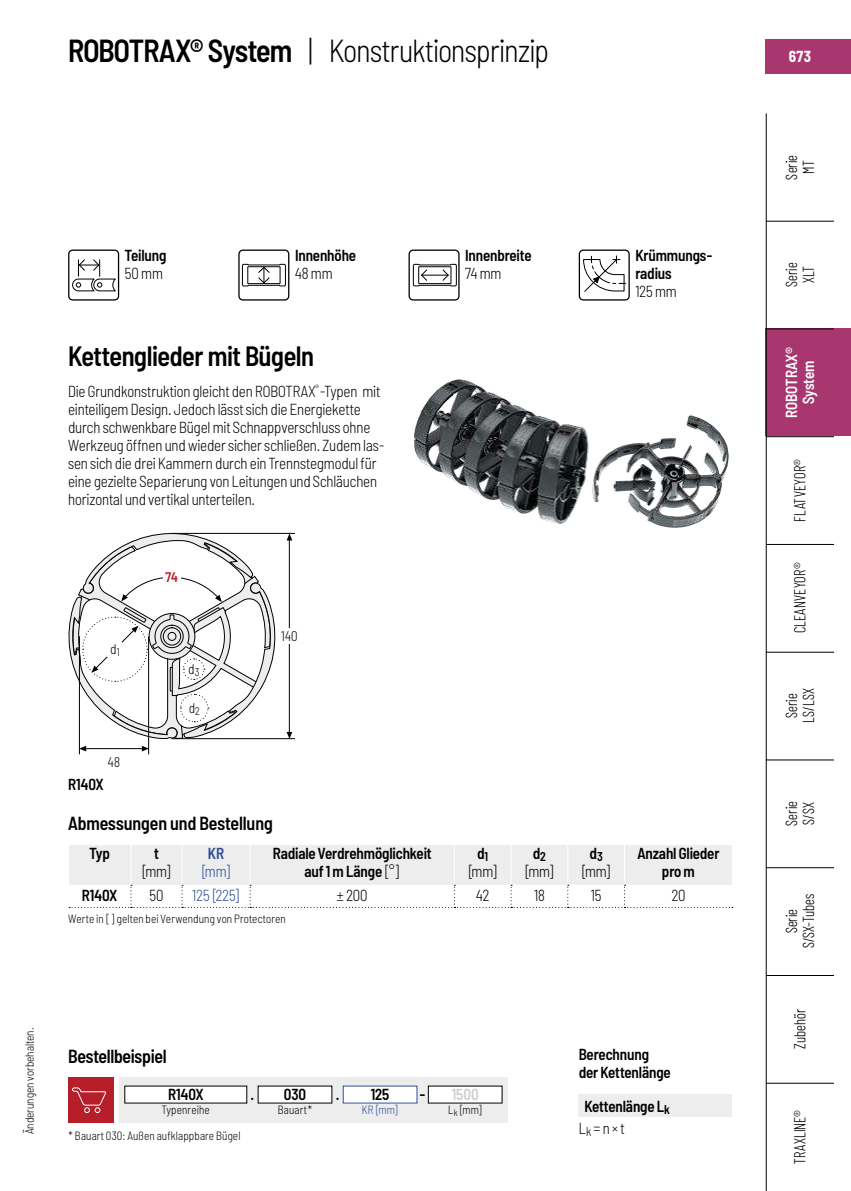
<style>
.page{position:relative;width:851px;height:1191px;background:#fff}
.page>*{position:absolute;margin:0;border:0;box-sizing:border-box;transform-origin:0 0}
.t1{font:300 semi-condensed 32px "Barlow";letter-spacing:-.02em;color:#000;scale:.95 1}
.t2{font:600 semi-condensed 28px "Barlow";letter-spacing:-.02em;color:#000;scale:.95 1}
.t3{font:600 semi-condensed 19px "Barlow";letter-spacing:-.01em;color:#000;scale:.95 1}
.t4{font:300 semi-condensed 16px/18px "Barlow";letter-spacing:-.01em;color:#000;text-align:center;scale:.95 1}
.t5{font:600 semi-condensed 16px/18px "Barlow";letter-spacing:-.01em;color:#000;scale:.95 1}
.t6{font:300 16px/17px "Barlow Condensed";letter-spacing:.015em;color:#000;text-align:center;scale:.95 1}
.t7{font:600 semi-condensed 16px/17px "Barlow";letter-spacing:-.005em;color:#fff;text-align:center;scale:.95 1}
.t8{font:300 semi-condensed 16px "Barlow";color:#2d4e97;scale:.95 1}
.t9{font:600 semi-condensed 16px "Barlow";color:#d0d0d0;scale:.95 1}
.t10{font:700 semi-condensed 16px "Barlow";color:#fff;scale:.95 1}
.t11{font:600 semi-condensed 16px "Barlow";color:#2d4e97;scale:.95 1}
.t12{font:300 semi-condensed 14px "Barlow";color:#000;scale:.95 1}
.t13{font:600 semi-condensed 14px "Barlow";color:#b61f29;scale:.95 1}
.t14{font:300 semi-condensed 12px "Barlow";letter-spacing:.01em;color:#000;scale:.95 1}
.t15{font:300 semi-condensed 12px "Barlow";color:#2d4e97;scale:.95 1}
.s1{font-weight:600}
.s2{font-weight:300}
.s3{color:#000}
</style>
<div class="page">
<div style="left:765px;top:328px;width:85px;height:108px;background:#a83770"></div>
<svg style="left:238px;top:249px;width:51px;height:51px"></svg>
<svg style="left:408px;top:249px;width:51px;height:51px"></svg>
<svg style="left:578px;top:249px;width:51px;height:51px"></svg>
<svg style="left:68px;top:249px;width:51px;height:51px"></svg>
<img style="left:414px;top:379px;width:315px;height:149px">
<hr style="left:171px;top:738px;width:124px;height:1px;background:#000">
<hr style="left:171px;top:533px;width:124px;height:1px;background:#000">
<hr style="left:289px;top:537px;width:1px;height:198px;background:#000">
<svg style="left:286px;top:533px;width:6px;height:7px"></svg>
<hr style="left:83px;top:748px;width:62px;height:1px;background:#000">
<svg style="left:80px;top:746px;width:6px;height:5px"></svg>
<svg style="left:142px;top:746px;width:6px;height:5px"></svg>
<svg style="left:286px;top:732px;width:6px;height:7px"></svg>
<div style="left:68px;top:1077px;width:45px;height:46px;background:#b61f29"></div>
<svg style="left:72px;top:1087px;width:35px;height:26px"></svg>
<div style="left:119px;top:1077px;width:388px;height:46px;background:#ededed"></div>
<svg style="left:68px;top:532px;width:210px;height:207px"></svg>
<hr style="left:79px;top:636px;width:1px;height:118px;background:#000">
<hr style="left:148px;top:636px;width:1px;height:118px;background:#000">
<div style="left:765px;top:40px;width:85px;height:34px;background:#a83770"></div>
<hr style="left:765px;top:328px;width:68px;height:1px;background:#000">
<hr style="left:765px;top:436px;width:68px;height:1px;background:#000">
<hr style="left:765px;top:544px;width:68px;height:1px;background:#000">
<hr style="left:765px;top:652px;width:68px;height:1px;background:#000">
<hr style="left:765px;top:759px;width:68px;height:1px;background:#000">
<hr style="left:765px;top:867px;width:68px;height:1px;background:#000">
<hr style="left:765px;top:975px;width:68px;height:1px;background:#000">
<hr style="left:765px;top:1082px;width:68px;height:1px;background:#000">
<hr style="left:765px;top:221px;width:68px;height:1px;background:#000">
<hr style="left:765px;top:113px;width:1px;height:1078px;background:#000">
<div style="left:278px;top:628px;width:22px;height:16px;background:#fff"></div>
<div style="left:163px;top:572px;width:17px;height:11px;background:#fff"></div>
<div style="left:125px;top:1086px;width:122px;height:17px;background:#fff"></div>
<div style="left:343px;top:1086px;width:74px;height:17px;background:#fff"></div>
<div style="left:428px;top:1086px;width:74px;height:17px;background:#fff"></div>
<div style="left:258px;top:1086px;width:74px;height:17px;background:#fff"></div>
<svg style="left:69px;top:845px;width:663px;height:63px"></svg>
<div style="left:578px;top:1094px;width:153px;height:23px;background:#ededed"></div>
<div style="left:108px;top:642px;width:14px;height:14px;background:#fff"></div>
<div style="left:187px;top:701px;width:14px;height:14px;background:#fff"></div>
<div style="left:187px;top:662px;width:14px;height:14px;background:#fff"></div>
<h1 class="t1" style="left:68px;top:28px;width:508px"><span class="s1">ROBOTRAX® System</span> | Konstruktionsprinzip</h1>
<p class="t5" style="left:125px;top:245px;width:45px">Teilung</p>
<p class="t4" style="left:125px;top:263px;width:42px">50 mm</p>
<p class="t5" style="left:295px;top:245px;width:66px">Innenhöhe</p>
<p class="t4" style="left:295px;top:263px;width:41px">48 mm</p>
<h2 class="t2" style="left:68px;top:335px;width:260px">Kettenglieder mit Bügeln</h2>
<p class="t4" style="left:68px;top:381px;width:334px;text-align:left">Die Grundkonstruktion gleicht den ROBOTRAX<sup>®</sup>-Typen mit einteiligem Design. Jedoch lässt sich die Energiekette durch schwenkbare Bügel mit Schnappverschluss ohne Werkzeug öffnen und wieder sicher schließen. Zudem las&shy;sen sich die drei Kammern durch ein Trennstegmodul für eine gezielte Separierung von Leitungen und Schläuchen horizontal und vertikal unterteilen.</p>
<p class="t13" style="left:165px;top:566px;width:14px">74</p>
<p class="t12" style="left:110px;top:639px;width:12px">d<sub>1</sub></p>
<p class="t12" style="left:188px;top:659px;width:13px">d<sub>3</sub></p>
<p class="t12" style="left:189px;top:698px;width:13px">d<sub>2</sub></p>
<p class="t12" style="left:281px;top:626px;width:19px">140</p>
<p class="t12" style="left:108px;top:752px;width:14px">48</p>
<p class="t5" style="left:68px;top:774px;width:39px">R140X</p>
<p class="t3" style="left:68px;top:809px;width:217px">Abmessungen und Bestellung</p>
<p class="t5" style="left:465px;top:245px;width:71px">Innenbreite</p>
<p class="t4" style="left:465px;top:263px;width:40px">74 mm</p>
<p class="t5" style="left:635px;top:245px;width:81px">Krümmungs&shy;radius</p>
<p class="t4" style="left:635px;top:281px;width:45px">125 mm</p>
<p class="t5" style="left:89px;top:843px;width:23px">Typ</p>
<p class="t5" style="left:154px;top:843px;width:6px">t</p>
<p class="t4" style="left:142px;top:861px;width:32px">[mm]</p>
<p class="t11" style="left:208px;top:841px;width:19px">KR</p>
<p class="t8" style="left:201px;top:860px;width:32px">[mm]</p>
<p class="t5" style="left:273px;top:843px;width:168px;text-align:center">Radiale Verdrehmöglichkeit auf 1 m Länge <span class="s2">[°]</span></p>
<p class="t4" style="left:468px;top:843px;width:32px"><span class="s1">d</span><sub>1 </sub>[mm]</p>
<p class="t4" style="left:524px;top:843px;width:32px"><span class="s1">d</span><sub>2 </sub>[mm]</p>
<p class="t4" style="left:581px;top:843px;width:32px"><span class="s1">d</span><sub>3 </sub>[mm]</p>
<p class="t5" style="left:637px;top:843px;width:88px;text-align:center">Anzahl Glieder pro m</p>
<p class="t5" style="left:82px;top:885px;width:39px">R140X</p>
<p class="t4" style="left:149px;top:885px;width:16px">50</p>
<p class="t8" style="left:192px;top:884px;width:52px">125 [225]</p>
<p class="t4" style="left:337px;top:885px;width:34px">± 200</p>
<p class="t4" style="left:476px;top:885px;width:15px">42</p>
<p class="t4" style="left:534px;top:885px;width:13px">18</p>
<p class="t4" style="left:590px;top:885px;width:13px">15</p>
<p class="t4" style="left:671px;top:885px;width:16px">20</p>
<p class="t14" style="left:68px;top:910px;width:231px">Werte in [ ] gelten bei Verwendung von Protectoren</p>
<p class="t14" style="left:21px;top:1134px;width:114px;rotate:-90deg">Änderungen vorbehalten.</p>
<p class="t3" style="left:68px;top:1042px;width:105px">Bestellbeispiel</p>
<p class="t14" style="left:162px;top:1101px;width:52px">Typenreihe</p>
<p class="t15" style="left:362px;top:1101px;width:40px">KR [mm]</p>
<p class="t14" style="left:448px;top:1101px;width:37px">L<sub>k</sub> [mm]</p>
<p class="t5" style="left:168px;top:1084px;width:39px">R140X</p>
<p class="t5" style="left:250px;top:1084px;width:5px">.</p>
<p class="t5" style="left:335px;top:1084px;width:5px">.</p>
<p class="t5" style="left:370px;top:1084px;width:21px">125</p>
<p class="t9" style="left:419px;top:1082px;width:64px"><span class="s3">-</span> 1500</p>
<p class="t14" style="left:278px;top:1101px;width:38px">Bauart*</p>
<p class="t14" style="left:68px;top:1127px;width:183px">* Bauart 030: Außen aufklappbare Bügel</p>
<p class="t5" style="left:284px;top:1084px;width:25px">030</p>
<p class="t5" style="left:578px;top:1044px;width:99px">Berechnung der Kettenlänge</p>
<p class="t5" style="left:579px;top:1093px;width:97px;line-height:22.2px;text-indent:5px">Kettenlänge L<sub>k<br></sub><span class="s2">L</span><sub>k</sub> <span class="s2">= n × t</span></p>
<p class="t10" style="left:788px;top:45px;width:25px">673</p>
<p class="t6" style="left:781px;top:179px;width:27px;rotate:-90deg">Serie<br>MT</p>
<p class="t6" style="left:781px;top:287px;width:27px;text-align:left;rotate:-90deg">Serie<br>XLT</p>
<p class="t7" style="left:781px;top:417px;width:75px;rotate:-90deg">ROBOTRAX®<br>System</p>
<p class="t6" style="left:790px;top:521px;width:68px;rotate:-90deg">FLATVEYOR®</p>
<p class="t6" style="left:790px;top:633px;width:76px;rotate:-90deg">CLEANVEYOR®</p>
<p class="t6" style="left:781px;top:723px;width:38px;rotate:-90deg">Serie<br>LS/LSX</p>
<p class="t6" style="left:781px;top:825px;width:27px;text-align:left;rotate:-90deg">Serie<br>S/SX</p>
<p class="t6" style="left:781px;top:948px;width:59px;rotate:-90deg">Serie<br>S/SX-Tubes</p>
<p class="t6" style="left:790px;top:1048px;width:43px;rotate:-90deg">Zubehör</p>
<p class="t6" style="left:790px;top:1163px;width:58px;rotate:-90deg">TRAXLINE®</p>
</div>
